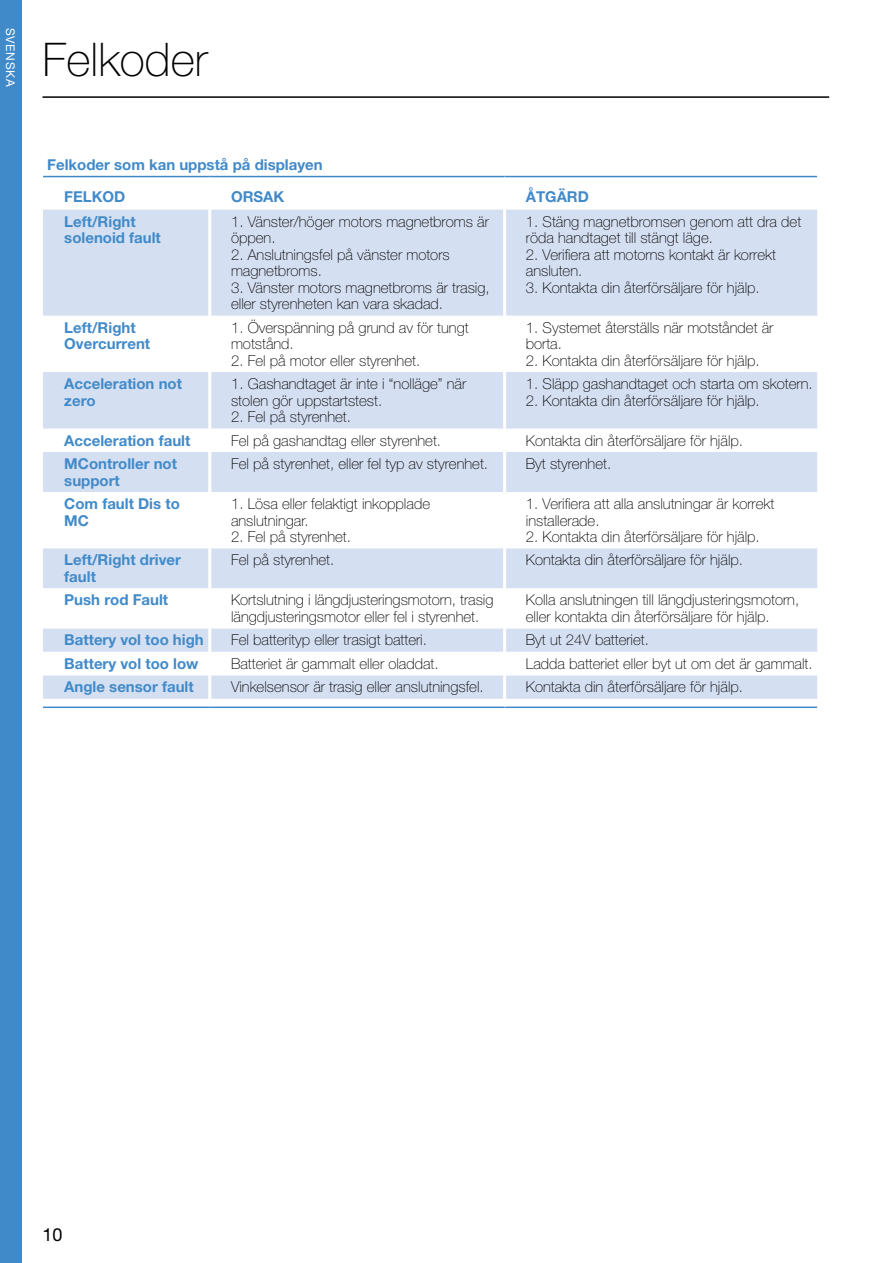
<style>
.page{position:relative;width:893px;height:1263px;background:#fff}
.page>*{position:absolute;margin:0;border:0;box-sizing:border-box;transform-origin:0 0}
.t1{font:100 46.5px "Helvetica Neue LT Pro";color:#000}
.t2{font:18px "Helvetica Neue LT Pro";color:#000}
.t3{font:100 15px/16.5px "Helvetica Neue LT Pro";color:#000}
.t4{font:700 15px/16.5px "Helvetica Neue LT Pro";color:#418ac9}
.t5{font:12px "Helvetica Neue LT Pro";letter-spacing:.06em;color:#fff}
</style>
<div class="page">
<hr style="left:43px;top:96px;width:786px;height:2px;background:#000">
<svg style="left:43px;top:210px;width:774px;height:489px;fill:#d5dff2"></svg>
<svg style="left:43px;top:588px;width:774px;height:87px"></svg>
<hr style="left:208px;top:210px;width:3px;height:106px;background:#fff">
<hr style="left:208px;top:316px;width:3px;height:56px;background:#fff">
<hr style="left:208px;top:372px;width:3px;height:56px;background:#fff">
<hr style="left:208px;top:428px;width:3px;height:24px;background:#fff">
<hr style="left:208px;top:452px;width:3px;height:40px;background:#fff">
<hr style="left:208px;top:548px;width:3px;height:40px;background:#fff">
<hr style="left:208px;top:588px;width:3px;height:40px;background:#fff">
<hr style="left:208px;top:628px;width:3px;height:24px;background:#fff">
<hr style="left:208px;top:652px;width:3px;height:23px;background:#fff">
<hr style="left:208px;top:675px;width:3px;height:24px;background:#fff">
<hr style="left:208px;top:492px;width:3px;height:56px;background:#fff">
<hr style="left:43px;top:176px;width:167px;height:1px;background:#418ac9">
<hr style="left:505px;top:176px;width:312px;height:1px;background:#418ac9">
<hr style="left:43px;top:706px;width:167px;height:2px;background:#418ac9">
<hr style="left:505px;top:706px;width:312px;height:2px;background:#418ac9">
<svg style="left:43px;top:177px;width:774px;height:33px"></svg>
<hr style="left:503px;top:185px;width:3px;height:25px;background:#fff">
<hr style="left:503px;top:210px;width:3px;height:106px;background:#fff">
<hr style="left:503px;top:316px;width:3px;height:56px;background:#fff">
<hr style="left:503px;top:372px;width:3px;height:56px;background:#fff">
<hr style="left:503px;top:428px;width:3px;height:24px;background:#fff">
<hr style="left:503px;top:452px;width:3px;height:40px;background:#fff">
<hr style="left:503px;top:492px;width:3px;height:56px;background:#fff">
<hr style="left:503px;top:548px;width:3px;height:40px;background:#fff">
<hr style="left:503px;top:588px;width:3px;height:40px;background:#fff">
<hr style="left:503px;top:628px;width:3px;height:24px;background:#fff">
<hr style="left:503px;top:652px;width:3px;height:23px;background:#fff">
<hr style="left:503px;top:675px;width:3px;height:24px;background:#fff">
<hr style="left:210px;top:176px;width:295px;height:1px;background:#418ac9">
<hr style="left:210px;top:706px;width:295px;height:2px;background:#418ac9">
<div style="left:0;top:0;width:21px;height:1263px;background:#418ac9"></div>
<p class="t5" style="left:18px;top:28px;width:61px;rotate:90deg">SVENSKA</p>
<h1 class="t1" style="left:43px;top:33px;width:167px">Felkoder</h1>
<p class="t4" style="left:64px;top:149px;width:260px;line-height:32px;text-indent:-17px">Felkoder som kan uppstå på displayen<br>FELKOD</p>
<p class="t4" style="left:231px;top:188px;width:55px">ORSAK</p>
<p class="t4" style="left:526px;top:188px;width:65px">ÅTGÄRD</p>
<p class="t4" style="left:64px;top:213px;width:98px">Left/Right solenoid fault</p>
<p class="t3" style="left:231px;top:213px;width:259px">1. Vänster/höger motors magnetbroms är öppen.</p>
<p class="t3" style="left:231px;top:246px;width:220px">2. Anslutningsfel på vänster motors magnetbroms.</p>
<p class="t3" style="left:231px;top:279px;width:260px">3. Vänster motors magnetbroms är trasig, eller styrenheten kan vara skadad.</p>
<p class="t4" style="left:64px;top:319px;width:87px">Left/Right<br>Overcurrent</p>
<p class="t3" style="left:231px;top:319px;width:239px">1. Överspänning på grund av för tungt motstånd.</p>
<p class="t3" style="left:231px;top:352px;width:191px">2. Fel på motor eller styrenhet.</p>
<p class="t4" style="left:64px;top:375px;width:119px">Acceleration not zero</p>
<p class="t3" style="left:231px;top:375px;width:237px">1. Gashandtaget är inte i “nolläge” när stolen gör uppstartstest.</p>
<p class="t3" style="left:231px;top:408px;width:121px">2. Fel på styrenhet.</p>
<p class="t3" style="left:526px;top:213px;width:277px">1. Stäng magnetbromsen genom att dra det röda handtaget till stängt läge.</p>
<p class="t3" style="left:526px;top:246px;width:252px">2. Verifiera att motorns kontakt är korrekt ansluten.</p>
<p class="t3" style="left:526px;top:279px;width:235px">3. Kontakta din återförsäljare för hjälp.</p>
<p class="t3" style="left:526px;top:319px;width:249px">1. Systemet återställs när motståndet är borta.</p>
<p class="t3" style="left:526px;top:352px;width:235px">2. Kontakta din återförsäljare för hjälp.</p>
<p class="t3" style="left:526px;top:375px;width:288px">1. Släpp gashandtaget och starta om skotern.</p>
<p class="t3" style="left:526px;top:392px;width:235px">2. Kontakta din återförsäljare för hjälp.</p>
<p class="t4" style="left:64px;top:432px;width:128px">Acceleration fault</p>
<p class="t3" style="left:231px;top:432px;width:212px">Fel på gashandtag eller styrenhet.</p>
<p class="t3" style="left:526px;top:432px;width:219px">Kontakta din återförsäljare för hjälp.</p>
<p class="t4" style="left:64px;top:455px;width:114px">MController not support</p>
<p class="t3" style="left:231px;top:455px;width:259px">Fel på styrenhet, eller fel typ av styrenhet.</p>
<p class="t3" style="left:526px;top:455px;width:87px">Byt styrenhet.</p>
<p class="t4" style="left:64px;top:495px;width:117px">Com fault Dis to<br>MC</p>
<p class="t3" style="left:231px;top:495px;width:201px">1. Lösa eller felaktigt inkopplade anslutningar.</p>
<p class="t3" style="left:231px;top:528px;width:121px">2. Fel på styrenhet.</p>
<p class="t3" style="left:526px;top:495px;width:250px">1. Verifiera att alla anslutningar är korrekt installerade.</p>
<p class="t3" style="left:526px;top:528px;width:235px">2. Kontakta din återförsäljare för hjälp.</p>
<p class="t4" style="left:64px;top:551px;width:118px">Left/Right driver fault</p>
<p class="t3" style="left:231px;top:552px;width:105px">Fel på styrenhet.</p>
<p class="t3" style="left:526px;top:552px;width:219px">Kontakta din återförsäljare för hjälp.</p>
<p class="t4" style="left:64px;top:591px;width:105px">Push rod Fault</p>
<p class="t3" style="left:231px;top:592px;width:264px">Kortslutning i längdjusteringsmotorn, trasig längdjusteringsmotor eller fel i styrenhet.</p>
<p class="t3" style="left:526px;top:592px;width:275px">Kolla anslutningen till längdjusteringsmotorn, eller kontakta din återförsäljare för hjälp.</p>
<p class="t4" style="left:64px;top:631px;width:141px">Battery vol too high</p>
<p class="t3" style="left:231px;top:632px;width:197px">Fel batterityp eller trasigt batteri.</p>
<p class="t3" style="left:526px;top:632px;width:125px">Byt ut 24V batteriet.</p>
<p class="t4" style="left:64px;top:655px;width:136px">Battery vol too low</p>
<p class="t3" style="left:231px;top:655px;width:209px">Batteriet är gammalt eller oladdat.</p>
<p class="t3" style="left:526px;top:655px;width:288px">Ladda batteriet eller byt ut om det är gammalt.</p>
<p class="t4" style="left:64px;top:678px;width:131px">Angle sensor fault</p>
<p class="t3" style="left:231px;top:679px;width:254px">Vinkelsensor är trasig eller anslutningsfel.</p>
<p class="t3" style="left:526px;top:679px;width:219px">Kontakta din återförsäljare för hjälp.</p>
<p class="t2" style="left:43px;top:1223px;width:22px">10</p>
</div>
